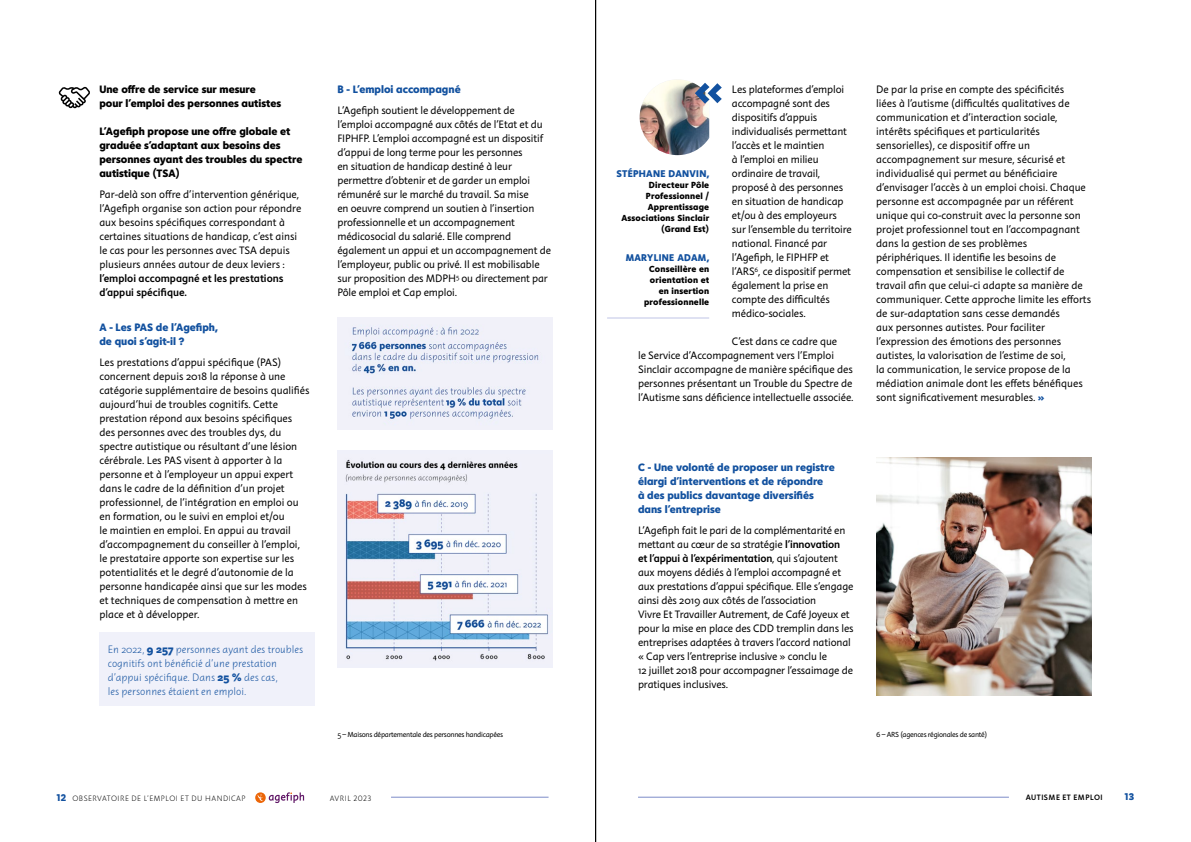
<style>
.page{position:relative;width:1191px;height:842px;background:#fff}
.page>*{position:absolute;margin:0;border:0;box-sizing:border-box;transform-origin:0 0}
.body{font:11px/14px "Instant 3";color:#000}
.body-2{font:800 11px/14px "Instant 5";color:#000}
.body-3{font:800 11px/14px "Instant 5";color:#12519f}
.body-4{font:11px/14px "Instant 2 Quick";color:#12519f}
.H1_-_Titre{font:800 10px "Instant 5";letter-spacing:.03em;color:#12519f}
.H1_-_Titre-2{font:800 9px/11px "Instant 5";letter-spacing:.02em;color:#000;text-align:right}
.t1{font:8px "Instant 2 Quick";letter-spacing:.06em;color:#000}
.t2{font:8px "Instant 4 Slow";letter-spacing:.06em;color:#000}
.body-5{font:7.5px "Instant 3";letter-spacing:-.03em;color:#000}
.s1{font-family:"Instant 4 Slow"}
.s2{font-family:"Instant 5";font-weight:800}
.s3{font-family:"Instant 5";font-weight:800;color:#12519f}
.s4{font-family:"Instant 5";font-weight:800;font-size:10px;color:#12519f}
</style>
<div class="page">
<hr style="left:638px;top:797px;width:371px;height:1px;background:#939fd1">
<hr style="left:391px;top:797px;width:157px;height:1px;background:#939fd1">
<svg style="left:255px;top:792px;width:49px;height:11px"></svg>
<img style="left:338px;top:317px;width:214px;height:112px">
<div style="left:99px;top:632px;width:216px;height:73px;background:#f0f1fa"></div>
<div style="left:337px;top:450px;width:216px;height:217px;background:#f0f1fa"></div>
<img style="left:345px;top:459px;width:203px;height:202px">
<hr style="left:607px;top:317px;width:102px;height:2px;background:#caceea">
<img style="left:639px;top:79px;width:83px;height:76px">
<img style="left:876px;top:457px;width:215px;height:238px">
<svg style="left:58px;top:87px;width:32px;height:21px"></svg>
<hr style="left:595px;top:0;width:1px;height:842px;background:#000">
<p class="body-2" style="left:99px;top:82px;width:183px">Une offre de service sur mesure pour l’emploi des personnes autistes</p>
<p class="body-2" style="left:99px;top:124px;width:204px">L’Agefiph propose une offre globale et graduée s’adaptant aux besoins des personnes ayant des troubles du spectre autistique (TSA)</p>
<p class="body" style="left:99px;top:188px;width:203px">Par-delà son offre d’intervention générique, l’Agefiph organise son action pour répondre aux besoins spécifiques correspondant à certaines situations de handicap, c’est ainsi le cas pour les personnes avec TSA depuis plusieurs années autour de deux leviers : <span class="s1">l’emploi accompagné et les prestations d’appui spécifique.</span></p>
<p class="body-3" style="left:99px;top:320px;width:120px">A - Les PAS de l’Agefiph, de quoi s’agit-il ?</p>
<p class="body" style="left:99px;top:356px;width:212px">Les prestations d’appui spécifique (PAS) concernent depuis 2018 la réponse à une catégorie supplémentaire de besoins qualifiés aujourd’hui de troubles cognitifs. Cette prestation répond aux besoins spécifiques des personnes avec des troubles dys, du spectre autistique ou résultant d’une lésion cérébrale. Les PAS visent à apporter à la personne et à l’employeur un appui expert dans le cadre de la définition d’un projet professionnel, de l’intégration en emploi ou en formation, ou le suivi en emploi et/ou<br>le maintien en emploi. En appui au travail d’accompagnement du conseiller à l’emploi, le prestataire apporte son expertise sur les potentialités et le degré d’autonomie de la personne handicapée ainsi que sur les modes et techniques de compensation à mettre en place et à développer.</p>
<p class="body-4" style="left:108px;top:643px;width:197px">En 2022, <span class="s2">9 257</span> personnes ayant des troubles cognitifs ont bénéficié d’une prestation d’appui spécifique. Dans <span class="s2">25 %</span> des cas,<br>les personnes étaient en emploi.</p>
<p class="body-3" style="left:337px;top:82px;width:125px">B - L’emploi accompagné</p>
<p class="body" style="left:337px;top:104px;width:215px">L’Agefiph soutient le développement de l’emploi accompagné aux côtés de l’Etat et du FIPHFP. L’emploi accompagné est un dispositif d’appui de long terme pour les personnes<br>en situation de handicap destiné à leur permettre d’obtenir et de garder un emploi rémunéré sur le marché du travail. Sa mise<br>en oeuvre comprend un soutien à l’insertion professionnelle et un accompagnement médicosocial du salarié. Elle comprend également un appui et un accompagnement de l’employeur, public ou privé. Il est mobilisable sur proposition des MDPH<sup>5</sup> ou directement par Pôle emploi et Cap emploi.</p>
<p class="body" style="left:732px;top:83px;width:121px">Les plateformes d’emploi accompagné sont des dispositifs d’appuis individualisés permettant l’accès et le maintien<br>à l’emploi en milieu ordinaire de travail, proposé à des personnes en situation de handicap et/ou à des employeurs sur l’ensemble du territoire national. Financé par l’Agefiph, le FIPHFP et l’ARS<sup>6</sup>, ce dispositif permet également la prise en compte des difficultés médico‑sociales.</p>
<p class="body" style="left:638px;top:335px;width:217px;text-indent:94px">C’est dans ce cadre que<br>le Service d’Accompagnement vers l’Emploi Sinclair accompagne de manière spécifique des personnes présentant un Trouble du Spectre de l’Autisme sans déficience intellectuelle associée.</p>
<h1 class="H1_-_Titre" style="left:616px;top:167px;width:94px">STÉPHANE DANVIN,</h1>
<h1 class="H1_-_Titre-2" style="left:621px;top:180px;width:89px">Directeur Pôle<br>Professionnel /<br>Apprentissage<br>Associations Sinclair (Grand Est)</h1>
<h1 class="H1_-_Titre" style="left:625px;top:251px;width:85px">MARYLINE ADAM,</h1>
<h1 class="H1_-_Titre-2" style="left:644px;top:264px;width:67px">Conseillère en orientation et en insertion professionnelle</h1>
<p class="body" style="left:876px;top:83px;width:216px">De par la prise en compte des spécificités<br>liées à l’autisme (difficultés qualitatives de communication et d’interaction sociale, intérêts spécifiques et particularités sensorielles), ce dispositif offre un accompagnement sur mesure, sécurisé et individualisé qui permet au bénéficiaire d’envisager l’accès à un emploi choisi. Chaque personne est accompagnée par un référent unique qui co-construit avec la personne son projet professionnel tout en l’accompagnant dans la gestion de ses problèmes périphériques. Il identifie les besoins de compensation et sensibilise le collectif de travail afin que celui-ci adapte sa manière de communiquer. Cette approche limite les efforts de sur-adaptation sans cesse demandés<br>aux personnes autistes. Pour faciliter l’expression des émotions des personnes autistes, la valorisation de l’estime de soi,<br>la communication, le service propose de la médiation animale dont les effets bénéfiques sont significativement mesurables. <span class="s3">»</span></p>
<p class="body-3" style="left:638px;top:460px;width:198px">C - Une volonté de proposer un registre élargi d’interventions et de répondre<br>à des publics davantage diversifiés dans l’entreprise</p>
<p class="body" style="left:638px;top:524px;width:217px">L’Agefiph fait le pari de la complémentarité en mettant au cœur de sa stratégie <span class="s1">l’innovation<br>et l’appui à l’expérimentation</span>, qui s’ajoutent aux moyens dédiés à l’emploi accompagné et aux prestations d’appui spécifique. Elle s’engage ainsi dès 2019 aux côtés de l’association<br>Vivre Et Travailler Autrement, de Café Joyeux et pour la mise en place des CDD tremplin dans les entreprises adaptées à travers l’accord national « Cap vers l’entreprise inclusive » conclu le<br>12 juillet 2018 pour accompagner l’essaimage de pratiques inclusives.</p>
<p class="body-5" style="left:337px;top:730px;width:167px">5 – Maisons départementale des personnes handicapées</p>
<p class="body-5" style="left:876px;top:730px;width:112px">6 – ARS (agences régionales de santé)</p>
<p class="t1" style="left:57px;top:793px;width:190px"><span class="s4">12</span> OBSERVATOIRE DE L'EMPLOI ET DU HANDICAP</p>
<p class="t1" style="left:330px;top:793px;width:43px">AVRIL 2023</p>
<p class="t2" style="left:1025px;top:792px;width:78px">AUTISME ET EMPLOI</p>
<p class="H1_-_Titre" style="left:1124px;top:790px;width:11px">13</p>
</div>
